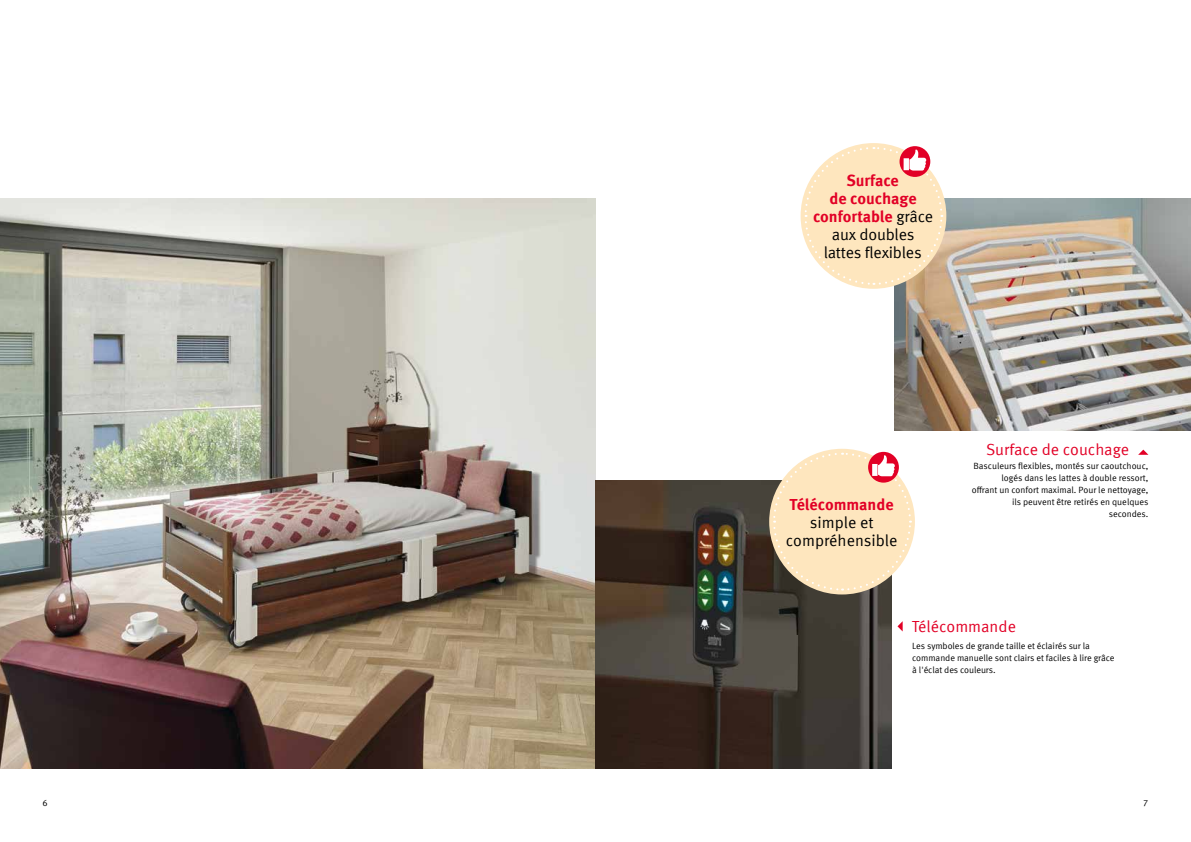
<style>
.page{position:relative;width:1191px;height:842px;background:#fff}
.page>*{position:absolute;margin:0;border:0;box-sizing:border-box;transform-origin:0 0}
.t1{font:16px/18px "Meta Offc Norm";letter-spacing:-.01em;color:#000;text-align:center}
.t2{font:700 16px/18px "Meta Offc";color:#e20026;text-align:center}
.t3{font:16px "Meta Offc Norm";color:#e20026}
.t4{font:9px/12px "Meta Offc Norm";letter-spacing:-.005em;color:#000}
.s1{font-family:"Meta Offc Norm";font-weight:400;color:#000}
</style>
<div class="page">
<img style="left:0;top:198px;width:595px;height:571px">
<img style="left:595px;top:481px;width:296px;height:288px">
<img style="left:894px;top:198px;width:297px;height:233px">
<svg style="left:897px;top:622px;width:5px;height:9px"></svg>
<svg style="left:1138px;top:450px;width:10px;height:5px"></svg>
<svg style="left:772px;top:452px;width:140px;height:140px;background:#f1d8b9"></svg>
<svg style="left:803px;top:146px;width:140px;height:140px;background:#fbe2c1"></svg>
<h1 class="t2" style="left:813px;top:172px;width:121px">Surface<br>de couchage confortable <span class="s1">grâce</span></h1>
<h1 class="t1" style="left:823px;top:226px;width:99px">aux doubles lattes flexibles</h1>
<h1 class="t2" style="left:789px;top:496px;width:106px">Télécommande</h1>
<h1 class="t1" style="left:786px;top:513px;width:113px">simple et compréhensible</h1>
<h1 class="t3" style="left:986px;top:440px;width:144px">Surface de couchage</h1>
<p class="t4" style="left:971px;top:460px;width:178px;text-align:right">Basculeurs flexibles, montés sur caoutchouc, logés dans les lattes à double ressort,<br>offrant un confort maximal. Pour le nettoyage, ils peuvent être retirés en quelques secondes.</p>
<h1 class="t3" style="left:911px;top:617px;width:106px">Télécommande</h1>
<p class="t4" style="left:912px;top:640px;width:204px">Les symboles de grande taille et éclairés sur la commande manuelle sont clairs et faciles à lire grâce à l'éclat des couleurs.</p>
<p class="t4" style="left:43px;top:797px;width:7px">6</p>
<p class="t4" style="left:1143px;top:797px;width:7px">7</p>
</div>
